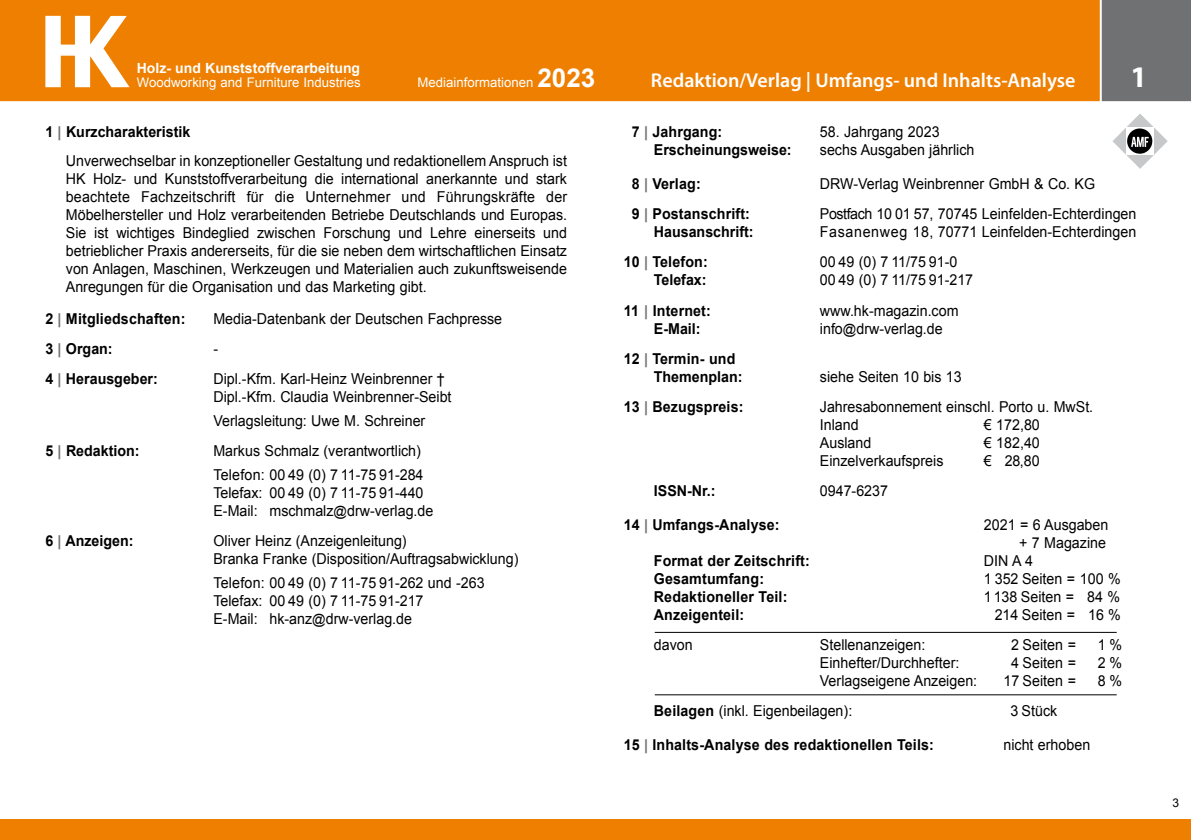
<style>
.page{position:relative;width:1191px;height:840px;background:#fff}
.page>*{position:absolute;margin:0;border:0;box-sizing:border-box;transform-origin:0 0}
.t1{font:700 30px "Myriad Pro";color:#fff}
.t2{font:600 20px "Myriad Pro";color:#fff}
.t3{font:15px/18px "Arial";color:#000;scale:.95 1}
.t4{font:700 15px/18px "Arial";letter-spacing:.01em;color:#000;scale:.95 1}
.t5{font:700 14px "Arial";color:#fff}
.t6{font:13.2px "Arial";color:#fff}
.t7{font:12px "Arial";color:#000}
.s1{font-weight:700;font-size:26px}
.s2{color:#707172}
.s3{font-size:14px}
.s4{font-weight:700}
</style>
<div class="page">
<div style="left:0;top:0;width:1099px;height:102px;background:#ee7f00"></div>
<div style="left:1099px;top:0;width:92px;height:102px;background:#707172"></div>
<svg style="left:45px;top:16px;width:85px;height:71px"></svg>
<hr style="left:655px;top:631px;width:461px;height:1px;background:#000">
<hr style="left:655px;top:694px;width:461px;height:1px;background:#000">
<svg style="left:1112px;top:114px;width:55px;height:55px"></svg>
<div style="left:0;top:818px;width:1191px;height:21px;background:#ee7f00"></div>
<p class="t5" style="left:137px;top:59px;width:225px">Holz- und Kunststoffverarbeitung</p>
<p class="t6" style="left:137px;top:74px;width:225px">Woodworking and Furniture Industries</p>
<p class="t6" style="left:417px;top:74px;width:179px">Mediainformationen <span class="s1">2023</span></p>
<h2 class="t2" style="left:651px;top:68px;width:426px">Redaktion/Verlag | Umfangs- und Inhalts-Analyse</h2>
<h1 class="t1" style="left:1130px;top:57px;width:18px">1</h1>
<p class="t4" style="left:45px;top:123px;width:154px">1 <span class="s2">|</span> Kurzcharakteristik</p>
<p class="t4" style="left:631px;top:123px;width:97px">7 <span class="s2">|</span> Jahrgang:</p>
<p class="t3" style="left:820px;top:123px;width:127px">58. Jahrgang 2023</p>
<p class="t4" style="left:654px;top:141px;width:147px">Erscheinungsweise:</p>
<p class="t3" style="left:820px;top:141px;width:164px">sechs Ausgaben jährlich</p>
<p class="t4" style="left:631px;top:175px;width:74px">8 <span class="s2">|</span> Verlag:</p>
<p class="t3" style="left:820px;top:175px;width:291px">DRW-Verlag Weinbrenner GmbH &amp; Co. KG</p>
<p class="t4" style="left:632px;top:205px;width:126px">9 <span class="s2">|</span> Postanschrift:</p>
<p class="t3" style="left:820px;top:205px;width:335px">Postfach 10 01 57, 70745 Leinfelden-Echterdingen</p>
<p class="t4" style="left:654px;top:223px;width:107px">Hausanschrift:</p>
<p class="t3" style="left:820px;top:223px;width:334px">Fasanenweg 18, 70771 Leinfelden-Echterdingen</p>
<p class="t4" style="left:624px;top:253px;width:90px">10 <span class="s2">|</span> Telefon:</p>
<p class="t3" style="left:820px;top:253px;width:146px">00 49 (0) 7 11/75 91-0</p>
<p class="t4" style="left:654px;top:271px;width:57px">Telefax:</p>
<p class="t3" style="left:820px;top:271px;width:163px">00 49 (0) 7 11/75 91-217</p>
<p class="t4" style="left:624px;top:301px;width:93px">11 <span class="s2">|</span> Internet:</p>
<p class="t3" style="left:820px;top:301px;width:147px">www.hk-magazin.com</p>
<p class="t4" style="left:654px;top:319px;width:51px">E-Mail:</p>
<p class="t3" style="left:820px;top:319px;width:131px">info<span class="s3">@</span>drw-verlag.de</p>
<p class="t4" style="left:654px;top:349px;width:95px;text-indent:-30px">12 <span class="s2">|</span> Termin- und<br>Themenplan:</p>
<p class="t3" style="left:66px;top:152px;width:529px;text-align:justify">Unverwechselbar in konzeptioneller Gestaltung und redaktionellem Anspruch ist HK Holz- und Kunststoffverarbeitung die international anerkannte und stark beachtete Fachzeitschrift für die Unternehmer und Führungskräfte der Möbelhersteller und Holz verarbeitenden Betriebe Deutschlands und Europas.<br>Sie ist wichtiges Bindeglied zwischen Forschung und Lehre einerseits und betrieblicher Praxis andererseits, für die sie neben dem wirtschaftlichen Einsatz von Anlagen, Maschinen, Werkzeugen und Materialien auch zukunftsweisende Anregungen für die Organisation und das Marketing gibt.</p>
<p class="t4" style="left:45px;top:309px;width:149px">2 <span class="s2">|</span> Mitgliedschaften:</p>
<p class="t3" style="left:213px;top:309px;width:305px">Media-Datenbank der Deutschen Fachpresse</p>
<p class="t4" style="left:45px;top:339px;width:72px">3 <span class="s2">|</span> Organ:</p>
<p class="t3" style="left:213px;top:339px;width:6px">-</p>
<p class="t4" style="left:45px;top:369px;width:120px">4 <span class="s2">|</span> Herausgeber:</p>
<p class="t3" style="left:213px;top:369px;width:252px">Dipl.-Kfm. Karl-Heinz Weinbrenner †<br>Dipl.-Kfm. Claudia Weinbrenner-Seibt</p>
<p class="t3" style="left:213px;top:411px;width:225px">Verlagsleitung: Uwe M. Schreiner</p>
<p class="t4" style="left:45px;top:441px;width:101px">5 <span class="s2">|</span> Redaktion:</p>
<p class="t3" style="left:213px;top:438px;width:223px;line-height:24px">Markus Schmalz (verantwortlich)<br>Telefon: 00 49 (0) 7 11-75 91-284</p>
<p class="t3" style="left:213px;top:483px;width:233px">Telefax: 00 49 (0) 7 11-75 91-440<br>E-Mail: mschmalz<span class="s3">@</span>drw-verlag.de</p>
<p class="t4" style="left:45px;top:531px;width:94px">6 <span class="s2">|</span> Anzeigen:</p>
<p class="t3" style="left:213px;top:531px;width:322px">Oliver Heinz (Anzeigenleitung)<br>Branka Franke (Disposition/Auftragsabwicklung)</p>
<p class="t3" style="left:213px;top:573px;width:287px">Telefon: 00 49 (0) 7 11-75 91-262 und -263<br>Telefax: 00 49 (0) 7 11-75 91-217<br>E-Mail: hk-anz<span class="s3">@</span>drw-verlag.de</p>
<p class="t3" style="left:820px;top:367px;width:151px">siehe Seiten 10 bis 13</p>
<p class="t4" style="left:624px;top:397px;width:127px">13 <span class="s2">|</span> Bezugspreis:</p>
<p class="t3" style="left:820px;top:397px;width:289px">Jahresabonnement einschl. Porto u. MwSt.<br>Inland</p>
<p class="t3" style="left:984px;top:415px;width:60px">€ 172,80</p>
<p class="t3" style="left:820px;top:433px;width:56px">Ausland</p>
<p class="t3" style="left:984px;top:433px;width:60px">€ 182,40</p>
<p class="t3" style="left:820px;top:451px;width:132px">Einzelverkaufspreis</p>
<p class="t3" style="left:984px;top:451px;width:60px">€ 28,80</p>
<p class="t4" style="left:654px;top:481px;width:67px">ISSN-Nr.:</p>
<p class="t3" style="left:820px;top:481px;width:73px">0947-6237</p>
<p class="t4" style="left:624px;top:515px;width:165px">14 <span class="s2">|</span> Umfangs-Analyse:</p>
<p class="t3" style="left:984px;top:515px;width:132px;text-align:right">2021 = 6 Ausgaben + 7 Magazine</p>
<p class="t4" style="left:654px;top:551px;width:166px">Format der Zeitschrift:</p>
<p class="t3" style="left:984px;top:551px;width:53px">DIN A 4</p>
<p class="t4" style="left:654px;top:569px;width:117px">Gesamtumfang:</p>
<p class="t3" style="left:984px;top:569px;width:145px">1 352 Seiten = 100 %</p>
<p class="t4" style="left:654px;top:587px;width:142px">Redaktioneller Teil:</p>
<p class="t3" style="left:984px;top:587px;width:145px">1138 Seiten = 84 %</p>
<p class="t4" style="left:654px;top:605px;width:97px">Anzeigenteil:</p>
<p class="t3" style="left:994px;top:605px;width:134px">214 Seiten = 16 %</p>
<p class="t3" style="left:654px;top:635px;width:42px">davon</p>
<p class="t3" style="left:820px;top:635px;width:112px">Stellenanzeigen:</p>
<p class="t3" style="left:1011px;top:635px;width:70px">2 Seiten =</p>
<p class="t3" style="left:1098px;top:635px;width:27px">1%</p>
<p class="t3" style="left:820px;top:653px;width:148px">Einhefter/Durchhefter:</p>
<p class="t3" style="left:1011px;top:653px;width:70px">4 Seiten =</p>
<p class="t3" style="left:1098px;top:653px;width:27px">2%</p>
<p class="t3" style="left:820px;top:671px;width:167px">Verlagseigene Anzeigen:</p>
<p class="t3" style="left:1003px;top:671px;width:78px">17 Seiten =</p>
<p class="t3" style="left:1098px;top:671px;width:27px">8%</p>
<p class="t3" style="left:654px;top:701px;width:210px"><span class="s4">Beilagen</span> (inkl. Eigenbeilagen):</p>
<p class="t3" style="left:1010px;top:701px;width:51px">3 Stück</p>
<p class="t4" style="left:624px;top:735px;width:328px">15 <span class="s2">|</span> Inhalts-Analyse des redaktionellen Teils:</p>
<p class="t3" style="left:1003px;top:735px;width:93px">nicht erhoben</p>
<p class="t7" style="left:1172px;top:794px;width:8px">3</p>
</div>
